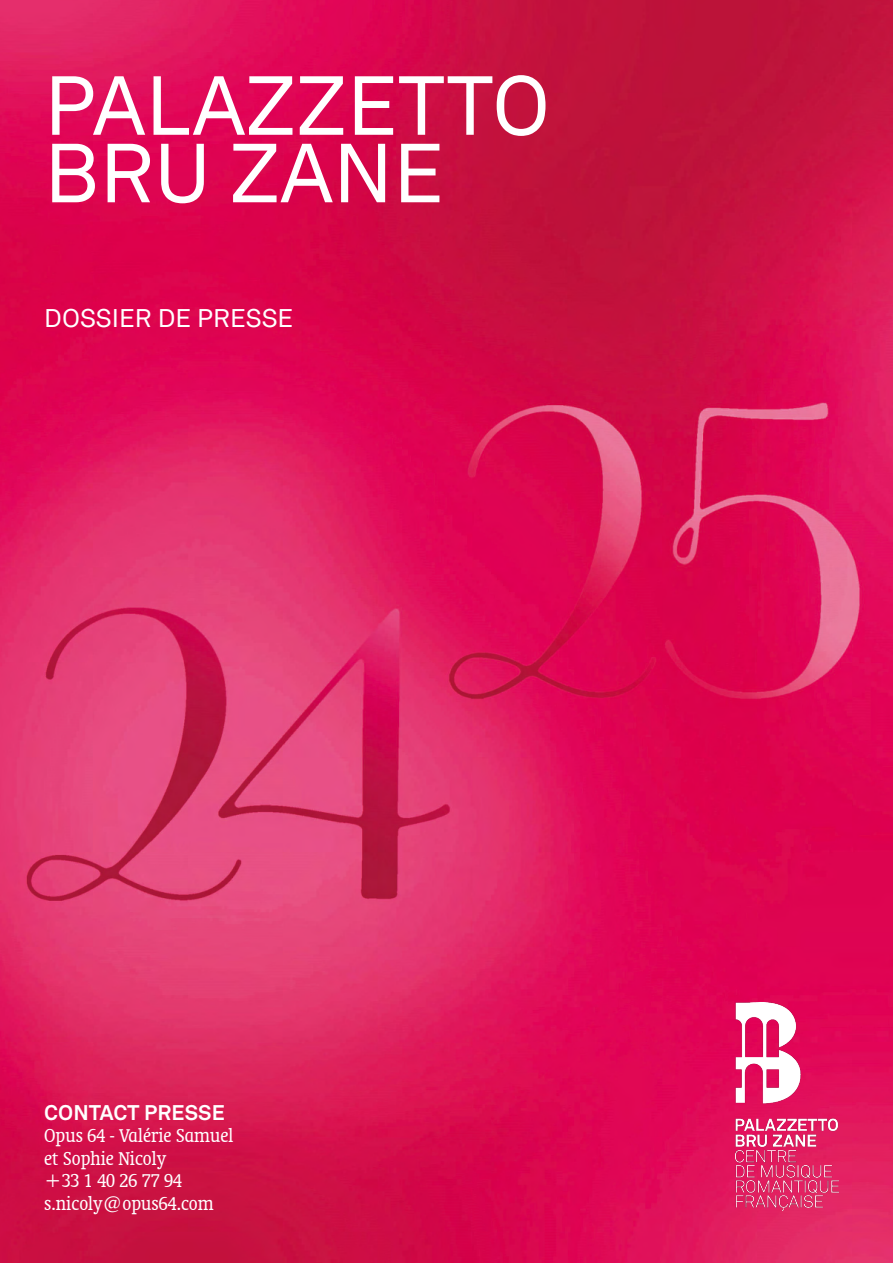
<style>
.page{position:relative;width:893px;height:1263px;background:#fff}
.page>*{position:absolute;margin:0;border:0;box-sizing:border-box;transform-origin:0 0}
.t1{font:82.5px/67.5px "Akkurat LLTT";color:#fff}
.t2{font:25.5px "Akkurat LLTT";color:#fff}
.t3{font:condensed 21px/22.5px "Oranda BT";color:#fff}
.t4{font:700 21px "Akkurat LL";color:#fff}
</style>
<div class="page">
<img style="left:0;top:0;width:893px;height:1263px">
<img style="left:735px;top:1002px;width:104px;height:208px">
<h1 class="t1" style="left:44px;top:68px;width:507px">PALAZZETTO<br>BRU ZANE</h1>
<p class="t2" style="left:44px;top:299px;width:251px">DOSSIER DE PRESSE</p>
<p class="t4" style="left:44px;top:1096px;width:182px">CONTACT PRESSE</p>
<p class="t3" style="left:44px;top:1124px;width:191px">Opus 64 - Valérie Samuel et Sophie Nicoly<br>+33 1 40 26 77 94 s.nicoly@opus64.com</p>
</div>
